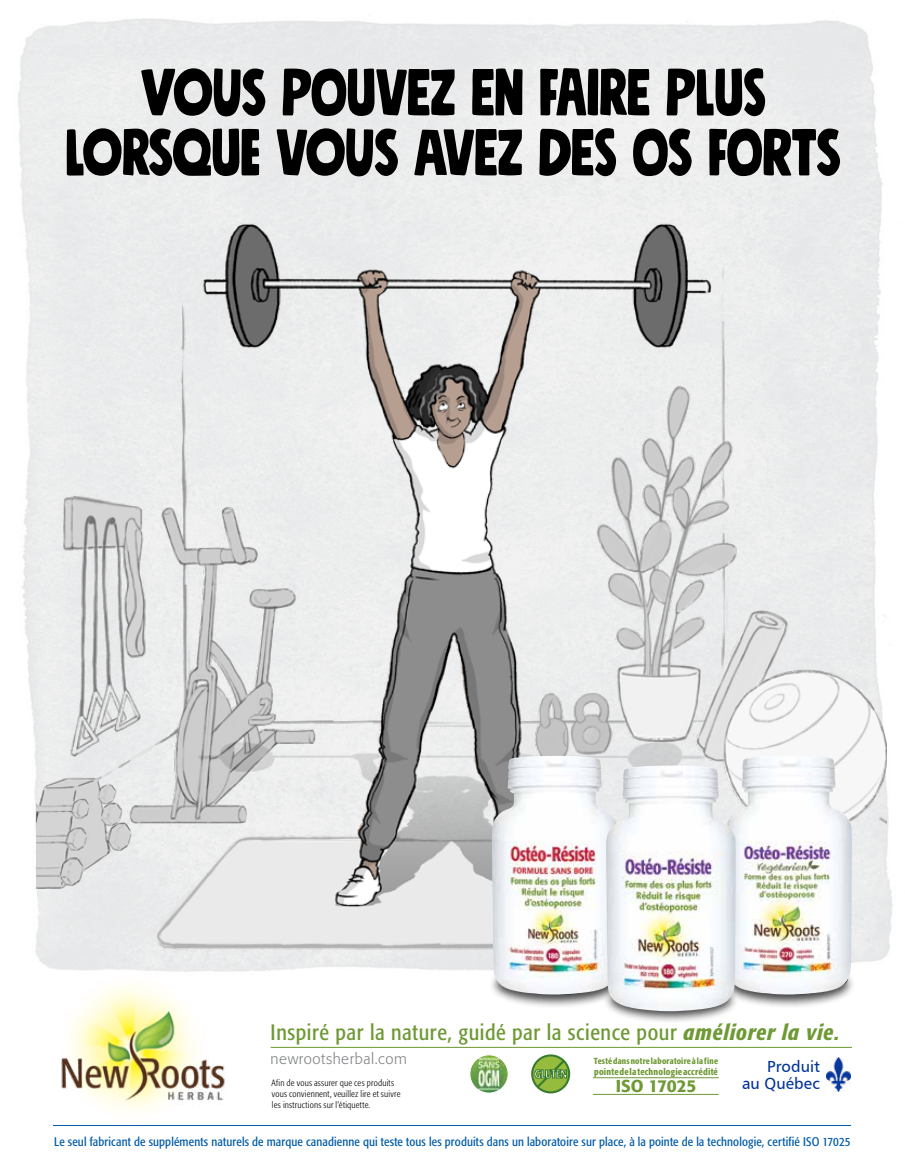
<style>
.page{position:relative;width:905px;height:1175px;background:#fff}
.page>*{position:absolute;margin:0;border:0;box-sizing:border-box;transform-origin:0 0}
.t1{font:66px/60px "Mindset";letter-spacing:-.02em;color:#000;text-align:center;scale:.9 1}
.t2{font:condensed 22.05px "Formata";letter-spacing:.025em;color:#6e9934}
.t3{font:500 17.1px "Formata";letter-spacing:-.01em;color:#6e9934}
.t4{font:16.05px "Humanist 777 BT Roman B";color:#039}
.t5{font:300 15px "Formata";letter-spacing:.035em;color:#808285}
.t6{font:condensed 12.3px "Formata";letter-spacing:.01em;color:#005ba8}
.t7{font:500 condensed 9.45px "Formata";letter-spacing:.025em;color:#6e9934}
.t8{font:300 condensed 9px/10.8px "Formata";letter-spacing:.025em;color:#000}
.t9{font:500 condensed 8.7px "Formata";letter-spacing:.025em;color:#6e9934}
.s1{font-weight:500;font-style:italic}
</style>
<div class="page">
<img style="left:18px;top:30px;width:875px;height:1065px">
<img style="left:37px;top:18px;width:849px;height:952px">
<div style="left:602px;top:975px;width:136px;height:48px;background:#000;opacity:.75"></div>
<div style="left:488px;top:960px;width:135px;height:48px;background:#000;opacity:.75"></div>
<div style="left:721px;top:960px;width:135px;height:48px;background:#000;opacity:.75"></div>
<img style="left:492px;top:755px;width:126px;height:239px">
<img style="left:725px;top:755px;width:126px;height:239px">
<img style="left:606px;top:765px;width:129px;height:246px">
<hr style="left:593px;top:1077px;width:125px;height:1px;background:#6e9934">
<hr style="left:593px;top:1094px;width:125px;height:1px;background:#6e9934">
<img style="left:826px;top:1057px;width:24px;height:34px">
<img style="left:54px;top:970px;width:179px;height:142px">
<hr style="left:271px;top:1046px;width:581px;height:1px;background:#6e9934">
<img style="left:470px;top:1054px;width:38px;height:39px;border-radius:19px">
<div style="left:469px;top:1054px;width:39px;height:39px;border:1px solid #fff;border-radius:50%"></div>
<svg style="left:531px;top:1054px;width:39px;height:39px"></svg>
<hr style="left:53px;top:1125px;width:798px;height:1px;background:#005ba8">
<h1 class="t1" style="left:65px;top:62px;width:864px">VOUS POUVEZ EN FAIRE PLUS<br>LORSQUE VOUS AVEZ DES OS FORTS</h1>
<h2 class="t2" style="left:271px;top:1019px;width:570px">Inspiré par la nature, guidé par la science pour <span class="s1">améliorer la vie.</span></h2>
<p class="t5" style="left:271px;top:1050px;width:138px">newrootsherbal.com</p>
<p class="t9" style="left:593px;top:1055px;width:126px">Testé dans notre laboratoire à la fine</p>
<p class="t7" style="left:594px;top:1066px;width:125px">pointe de la technologie accrédité</p>
<h3 class="t3" style="left:615px;top:1075px;width:82px">ISO 17025</h3>
<h3 class="t4" style="left:767px;top:1056px;width:54px">Produit</h3>
<p class="t8" style="left:271px;top:1077px;width:124px">Afin de vous assurer que ces produits</p>
<h3 class="t4" style="left:742px;top:1073px;width:79px">au Québec</h3>
<p class="t8" style="left:272px;top:1088px;width:130px">vous conviennent, veuillez lire et suivre les instructions sur l’étiquette.</p>
<p class="t6" style="left:54px;top:1134px;width:797px">Le seul fabricant de suppléments naturels de marque canadienne qui teste tous les produits dans un laboratoire sur place, à la pointe de la technologie, certifié ISO 17025</p>
</div>
